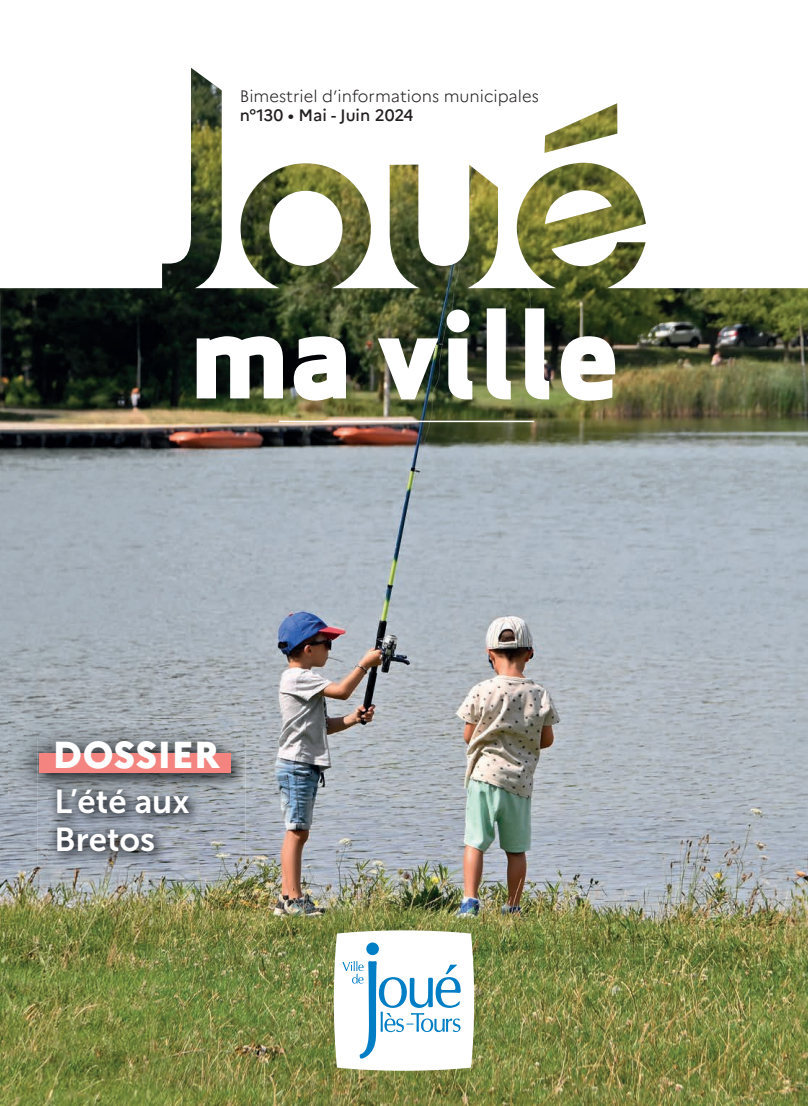
<style>
.page{position:relative;width:808px;height:1106px;background:#fff}
.page>*{position:absolute;margin:0;border:0;box-sizing:border-box;transform-origin:0 0}
.t1{font:800 37.5px "Marianne";color:#fff}
.t2{font:33px/37.5px "Museo Sans 700";color:#fff}
.t3{font:300 16.5px "Marianne";color:#231f20}
.t4{font:500 16.5px "Marianne";letter-spacing:-.005em;color:#231f20}
</style>
<div class="page">
<img style="left:0;top:68px;width:808px;height:1038px">
<img style="left:37px;top:798px;width:208px;height:67px">
<img style="left:8px;top:720px;width:238px;height:78px">
<div style="left:40px;top:753px;width:191px;height:20px;background:#f38480"></div>
<img style="left:48px;top:780px;width:150px;height:80px">
<svg style="left:197px;top:308px;width:418px;height:92px"></svg>
<hr style="left:279px;top:420px;width:255px;height:2px;background:#fff">
<svg style="left:334px;top:930px;width:140px;height:140px"></svg>
<p class="t3" style="left:240px;top:86px;width:300px">Bimestriel d’informations municipales</p>
<p class="t4" style="left:240px;top:105px;width:175px">n°130 • Mai - Juin 2024</p>
<h1 class="t1" style="left:52px;top:731px;width:169px">DOSSIER</h1>
<h2 class="t2" style="left:55px;top:783px;width:137px">L’été aux<br>Bretos</h2>
</div>
